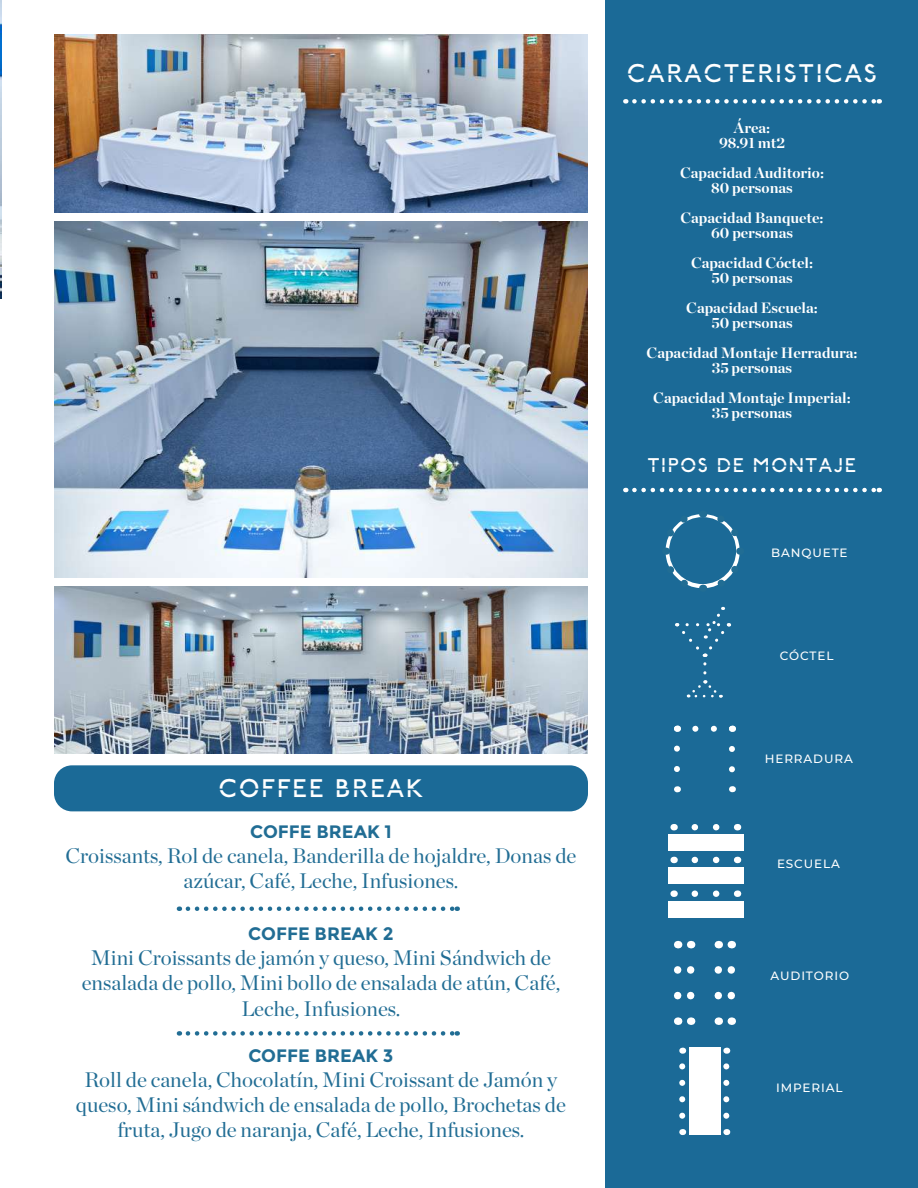
<style>
.page{position:relative;width:918px;height:1188px;background:#fff}
.page>*{position:absolute;margin:0;border:0;box-sizing:border-box;transform-origin:0 0}
.t1{font:27px "NYX Johnston";letter-spacing:.075em;color:#fff}
.t2{font:21px/25.2px "Chronicle Display";color:#216d94;text-align:center}
.t3{font:21px "NYX Johnston";letter-spacing:.075em;color:#fff}
.t4{font:700 18px "Montserrat";color:#216d94}
.t5{font:700 15px/15px "Chronicle Display";color:#fff;text-align:center}
.t6{font:500 12px "Montserrat";letter-spacing:.075em;color:#fff}
</style>
<div class="page">
<div style="left:54px;top:765px;width:534px;height:46px;background:#1b6a97;border-radius:18px"></div>
<div style="left:606px;top:0;width:312px;height:1188px;background:#1b6a97"></div>
<img style="left:0;top:0;width:1px;height:299px">
<img style="left:54px;top:35px;width:534px;height:178px">
<img style="left:54px;top:222px;width:534px;height:356px">
<img style="left:54px;top:586px;width:534px;height:168px">
<svg style="left:188px;top:907px;width:270px;height:4px"></svg>
<svg style="left:188px;top:1031px;width:270px;height:5px"></svg>
<svg style="left:634px;top:99px;width:246px;height:5px"></svg>
<svg style="left:665px;top:514px;width:75px;height:74px"></svg>
<svg style="left:674px;top:745px;width:6px;height:24px"></svg>
<svg style="left:695px;top:726px;width:22px;height:6px"></svg>
<svg style="left:729px;top:749px;width:6px;height:24px"></svg>
<svg style="left:695px;top:824px;width:25px;height:6px"></svg>
<div style="left:668px;top:835px;width:75px;height:16px;background:#fff"></div>
<svg style="left:695px;top:857px;width:25px;height:6px"></svg>
<div style="left:668px;top:867px;width:75px;height:17px;background:#fff"></div>
<svg style="left:695px;top:890px;width:25px;height:7px"></svg>
<div style="left:668px;top:901px;width:75px;height:16px;background:#fff"></div>
<svg style="left:674px;top:966px;width:7px;height:30px"></svg>
<svg style="left:687px;top:966px;width:7px;height:30px"></svg>
<svg style="left:715px;top:966px;width:7px;height:30px"></svg>
<svg style="left:728px;top:966px;width:7px;height:30px"></svg>
<div style="left:669px;top:517px;width:67px;height:67px;background:#1b6a97;border-radius:50%"></div>
<svg style="left:679px;top:1048px;width:6px;height:68px"></svg>
<div style="left:689px;top:1048px;width:32px;height:87px;background:#fff"></div>
<svg style="left:723px;top:1048px;width:6px;height:68px"></svg>
<svg style="left:688px;top:680px;width:33px;height:18px"></svg>
<svg style="left:677px;top:607px;width:53px;height:66px"></svg>
<svg style="left:634px;top:488px;width:246px;height:4px"></svg>
<p class="t1" style="left:219px;top:773px;width:206px">COFFEE BREAK</p>
<p class="t4" style="left:250px;top:821px;width:143px">COFFE BREAK 1</p>
<p class="t2" style="left:65px;top:842px;width:513px">Croissants, Rol de canela, Banderilla de hojaldre, Donas de azúcar, Café, Leche, Infusiones.</p>
<p class="t4" style="left:248px;top:923px;width:147px">COFFE BREAK 2</p>
<p class="t2" style="left:82px;top:944px;width:480px">Mini Croissants de jamón y queso, Mini Sándwich de ensalada de pollo, Mini bollo de ensalada de atún, Café,<br>Leche, Infusiones.</p>
<p class="t4" style="left:248px;top:1045px;width:147px">COFFE BREAK 3</p>
<p class="t2" style="left:76px;top:1065px;width:492px">Roll de canela, Chocolatín, Mini Croissant de Jamón y queso, Mini sándwich de ensalada de pollo, Brochetas de fruta, Jugo de naranja, Café, Leche, Infusiones.</p>
<p class="t1" style="left:627px;top:58px;width:251px">CARACTERISTICAS</p>
<p class="t5" style="left:719px;top:120px;width:68px">Área:<br>98.91 mt2</p>
<p class="t5" style="left:680px;top:165px;width:145px">Capacidad Auditorio:<br>80 personas</p>
<p class="t5" style="left:680px;top:210px;width:145px">Capacidad Banquete:<br>60 personas</p>
<p class="t5" style="left:691px;top:255px;width:124px">Capacidad Cóctel:<br>50 personas</p>
<p class="t5" style="left:686px;top:300px;width:133px">Capacidad Escuela:<br>50 personas</p>
<p class="t5" style="left:647px;top:345px;width:213px">Capacidad Montaje Herradura:<br>35 personas</p>
<p class="t5" style="left:653px;top:390px;width:199px">Capacidad Montaje Imperial:<br>35 personas</p>
<p class="t3" style="left:648px;top:453px;width:210px">TIPOS DE MONTAJE</p>
<p class="t6" style="left:771px;top:544px;width:78px">BANQUETE</p>
<p class="t6" style="left:780px;top:648px;width:55px">CÓCTEL</p>
<p class="t6" style="left:765px;top:750px;width:90px">HERRADURA</p>
<p class="t6" style="left:777px;top:856px;width:65px">ESCUELA</p>
<p class="t6" style="left:771px;top:967px;width:80px">AUDITORIO</p>
<p class="t6" style="left:776px;top:1080px;width:68px">IMPERIAL</p>
</div>
